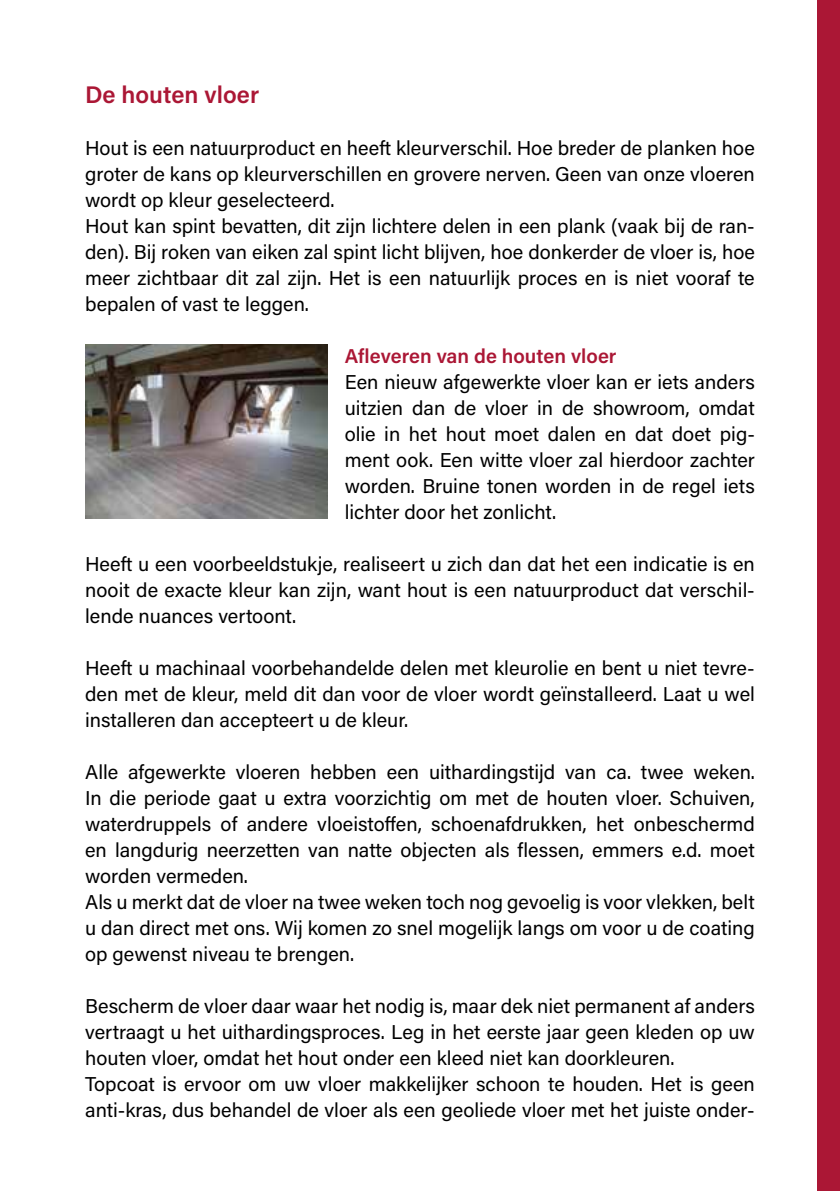
<style>
.page{position:relative;width:840px;height:1191px;background:#fff}
.page>*{position:absolute;margin:0;border:0;box-sizing:border-box;transform-origin:0 0}
.t1{font:600 24px "Acumin Pro";color:#ab1735}
.t2{font:20px/26px "Acumin Pro";color:#000}
.t3{font:600 20px "Acumin Pro";color:#ab1735}
</style>
<div class="page">
<div style="left:816px;top:0;width:23px;height:1191px;background:#ab1735"></div>
<img style="left:85px;top:344px;width:242px;height:175px">
<p class="t1" style="left:85px;top:78px;width:175px">De houten vloer</p>
<p class="t2" style="left:85px;top:134px;width:671px">Hout is een natuurproduct en heeft kleurverschil. Hoe breder de planken hoe groter de kans op kleurverschillen en grovere nerven. Geen van onze vloeren wordt op kleur geselecteerd.<br>Hout kan spint bevatten, dit zijn lichtere delen in een plank (vaak bij de ran&shy;den). Bij roken van eiken zal spint licht blijven, hoe donkerder de vloer is, hoe meer zichtbaar dit zal zijn. Het is een natuurlijk proces en is niet vooraf te bepalen of vast te leggen.</p>
<p class="t3" style="left:344px;top:342px;width:273px">Afleveren van de houten vloer</p>
<p class="t2" style="left:344px;top:368px;width:411px;text-align:justify">Een nieuw afgewerkte vloer kan er iets anders uitzien dan de vloer in de showroom, omdat olie in het hout moet dalen en dat doet pig&shy;ment ook. Een witte vloer zal hierdoor zachter worden. Bruine tonen worden in de regel iets lichter door het zonlicht.</p>
<p class="t2" style="left:85px;top:550px;width:670px;text-align:justify">Heeft u een voorbeeldstukje, realiseert u zich dan dat het een indicatie is en nooit de exacte kleur kan zijn, want hout is een natuurproduct dat verschil&shy;lende nuances vertoont.</p>
<p class="t2" style="left:85px;top:654px;width:671px;text-align:justify">Heeft u machinaal voorbehandelde delen met kleurolie en bent u niet tevre&shy;den met de kleur, meld dit dan voor de vloer wordt geïnstalleerd. Laat u wel installeren dan accepteert u de kleur.</p>
<p class="t2" style="left:85px;top:758px;width:671px">Alle afgewerkte vloeren hebben een uithardingstijd van ca. twee weken.<br>In die periode gaat u extra voorzichtig om met de houten vloer. Schuiven, waterdruppels of andere vloeistoffen, schoenafdrukken, het onbeschermd en langdurig neerzetten van natte objecten als flessen, emmers e.d. moet worden vermeden.<br>Als u merkt dat de vloer na twee weken toch nog gevoelig is voor vlekken, belt u dan direct met ons. Wij komen zo snel mogelijk langs om voor u de coating op gewenst niveau te brengen.</p>
<p class="t2" style="left:85px;top:992px;width:671px">Bescherm de vloer daar waar het nodig is, maar dek niet permanent af anders vertraagt u het uithardingsproces. Leg in het eerste jaar geen kleden op uw houten vloer, omdat het hout onder een kleed niet kan doorkleuren.<br>Topcoat is ervoor om uw vloer makkelijker schoon te houden. Het is geen anti-kras, dus behandel de vloer als een geoliede vloer met het juiste onder-</p>
</div>
